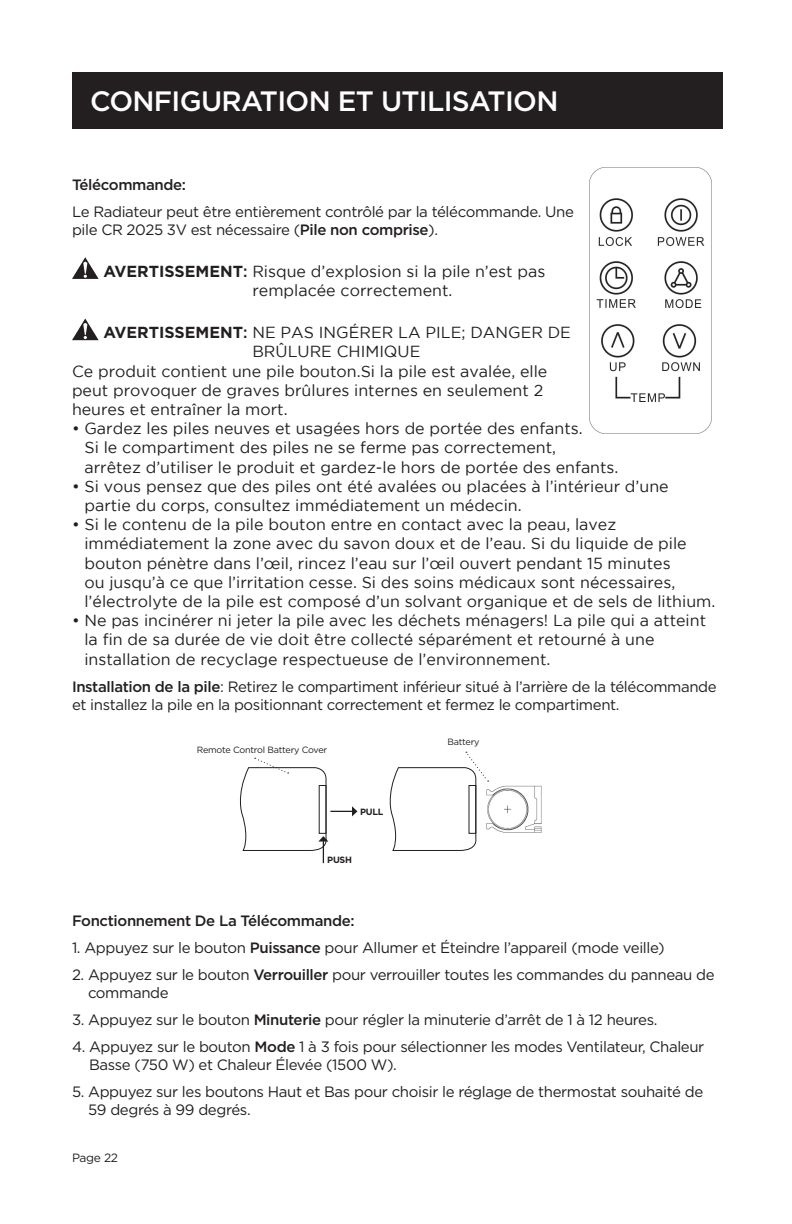
<style>
.page{position:relative;width:792px;height:1224px;background:#fff}
.page>*{position:absolute;margin:0;border:0;box-sizing:border-box;transform-origin:0 0}
.t1{font:500 28px "Gotham";letter-spacing:-.025em;color:#fff}
.body_copy{font:16px/19.2px "Gotham";color:#231f20}
.body_copy-2{font:15px/18px "Gotham";letter-spacing:-.025em;color:#231f20}
.body_copy-3{font:500 15px "Gotham";letter-spacing:-.025em;color:#231f20}
.t2{font:12px "Gotham";letter-spacing:-.025em;color:#231f20}
.t3{font:9px "Gotham";letter-spacing:-.025em;color:#231f20}
.t4{font:700 9px "Gotham";letter-spacing:-.025em;color:#231f20}
.s1{font-weight:500}
.s2{font-weight:700}
</style>
<div class="page">
<div style="left:72px;top:72px;width:650px;height:57px;background:#231f20"></div>
<svg style="left:72px;top:257px;width:27px;height:22px"></svg>
<svg style="left:72px;top:319px;width:27px;height:21px"></svg>
<img style="left:589px;top:167px;width:123px;height:266px">
<img style="left:489px;top:785px;width:53px;height:48px">
<svg style="left:389px;top:752px;width:100px;height:99px"></svg>
<svg style="left:240px;top:758px;width:117px;height:105px"></svg>
<p class="t1" style="left:90px;top:83px;width:470px">CONFIGURATION ET UTILISATION</p>
<p class="body_copy-3" style="left:72px;top:175px;width:116px">Télécommande:</p>
<p class="body_copy-2" style="left:72px;top:202px;width:504px">Le Radiateur peut être entièrement contrôlé par la télécommande. Une pile CR 2025 3V est nécessaire (<span class="s1">Pile non comprise</span>).</p>
<p class="body_copy" style="left:252px;top:261px;width:294px;text-indent:-149px"><span class="s2">AVERTISSEMENT</span><span class="s1">:</span> Risque d’explosion si la pile n’est pas remplacée correctement.</p>
<p class="body_copy" style="left:103px;top:323px;width:469px;text-align:center"><span class="s2">AVERTISSEMENT</span><span class="s1">:</span> NE PAS INGÉRER LA PILE; DANGER DE<br>BRÛLURE CHIMIQUE</p>
<p class="body_copy" style="left:72px;top:361px;width:477px">Ce produit contient une pile bouton.Si la pile est avalée, elle peut provoquer de graves brûlures internes en seulement 2 heures et entraîner la mort.</p>
<p class="body_copy" style="left:84px;top:419px;width:536px;text-indent:-12px">• Gardez les piles neuves et usagées hors de portée des enfants.<br>Si le compartiment des piles ne se ferme pas correctement,<br>arrêtez d’utiliser le produit et gardez-le hors de portée des enfants.</p>
<p class="body_copy" style="left:84px;top:476px;width:586px;text-indent:-12px">• Si vous pensez que des piles ont été avalées ou placées à l’intérieur d’une partie du corps, consultez immédiatement un médecin.</p>
<p class="body_copy" style="left:84px;top:515px;width:632px;text-indent:-12px">• Si le contenu de la pile bouton entre en contact avec la peau, lavez immédiatement la zone avec du savon doux et de l’eau. Si du liquide de pile bouton pénètre dans l’œil, rincez l’eau sur l’œil ouvert pendant 15 minutes<br>ou jusqu’à ce que l’irritation cesse. Si des soins médicaux sont nécessaires, l’électrolyte de la pile est composé d’un solvant organique et de sels de lithium.</p>
<p class="body_copy" style="left:84px;top:611px;width:623px;text-indent:-12px">• Ne pas incinérer ni jeter la pile avec les déchets ménagers! La pile qui a atteint la fin de sa durée de vie doit être collecté séparément et retourné à une installation de recyclage respectueuse de l’environnement.</p>
<p class="body_copy-2" style="left:72px;top:677px;width:646px"><span class="s1">Installation de la pile</span>: Retirez le compartiment inférieur situé à l’arrière de la télécommande et installez la pile en la positionnant correctement et fermez le compartiment.</p>
<p class="t3" style="left:197px;top:744px;width:132px">Remote Control Battery Cover</p>
<p class="t4" style="left:360px;top:807px;width:25px">PULL</p>
<p class="t4" style="left:327px;top:855px;width:26px">PUSH</p>
<p class="t3" style="left:448px;top:736px;width:34px">Battery</p>
<p class="body_copy-3" style="left:72px;top:910px;width:284px">Fonctionnement De La Télécommande:</p>
<p class="body_copy-2" style="left:72px;top:938px;width:594px">1. Appuyez sur le bouton <span class="s1">Puissance</span> pour Allumer et Éteindre l’appareil (mode veille)</p>
<p class="body_copy-2" style="left:88px;top:965px;width:628px;text-indent:-16px">2. Appuyez sur le bouton <span class="s1">Verrouiller</span> pour verrouiller toutes les commandes du panneau de commande</p>
<p class="body_copy-2" style="left:72px;top:1010px;width:587px">3. Appuyez sur le bouton <span class="s1">Minuterie</span> pour régler la minuterie d’arrêt de 1 à 12 heures.</p>
<p class="body_copy-2" style="left:89px;top:1037px;width:617px;text-indent:-17px">4. Appuyez sur le bouton <span class="s1">Mode</span> 1 à 3 fois pour sélectionner les modes Ventilateur, Chaleur<br>Basse (750 W) et Chaleur Élevée (1500 W).</p>
<p class="body_copy-2" style="left:88px;top:1082px;width:617px;text-indent:-16px">5. Appuyez sur les boutons Haut et Bas pour choisir le réglage de thermostat souhaité de<br>59 degrés à 99 degrés.</p>
<p class="t2" style="left:72px;top:1150px;width:48px">Page 22</p>
</div>
